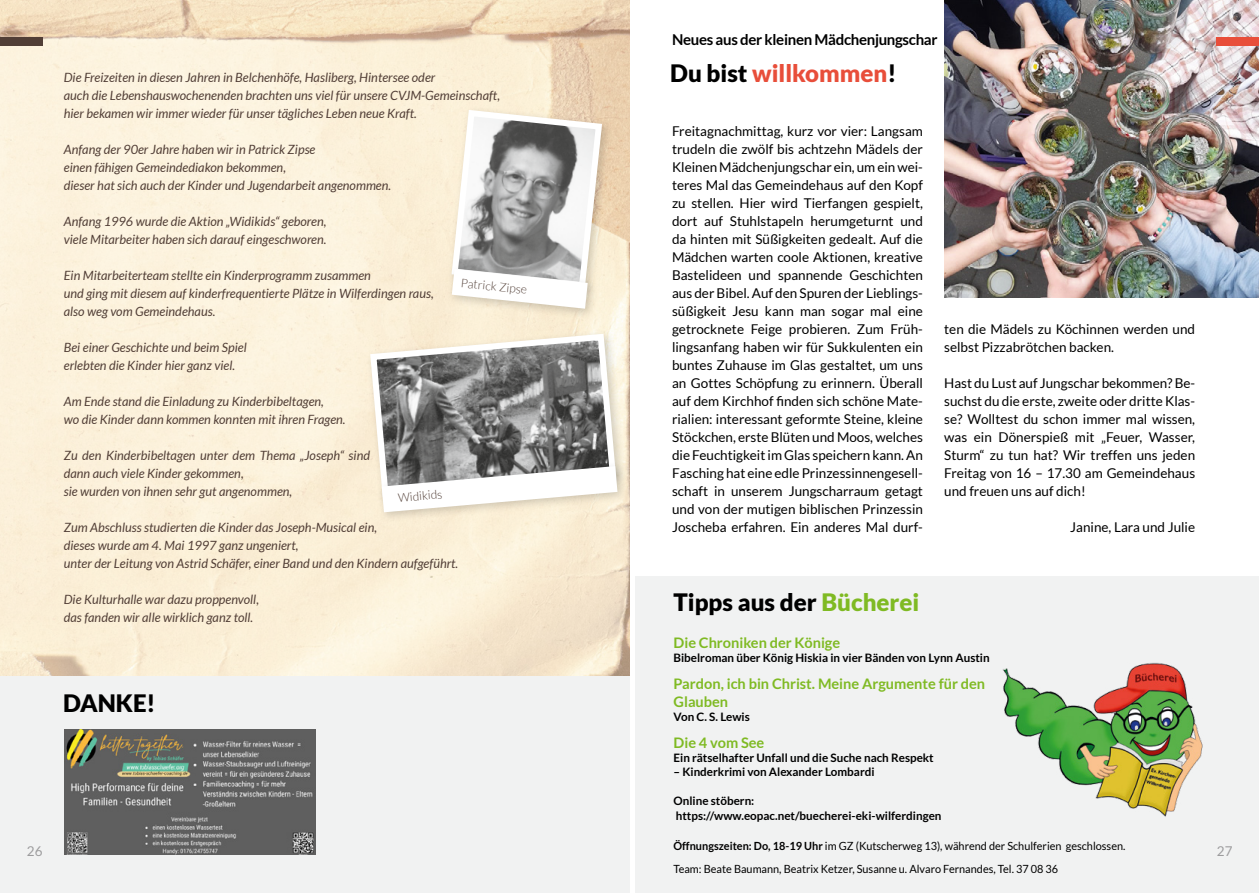
<style>
.page{position:relative;width:1259px;height:893px;background:#fff}
.page>*{position:absolute;margin:0;border:0;box-sizing:border-box;transform-origin:0 0}
.t1{font:900 24px "Lato";color:#000}
.t2{font:900 24px "Lato";color:#e84e3a}
.t3{font:700 15px "Lato";letter-spacing:-.02em;color:#000}
.t4{font:700 14.55px/18px "Lato";color:#7fba23}
.t5{font:13.5px/18px "Lato";color:#000;text-align:justify}
.t6{font:13.5px "Lato";color:#9c9c9d}
.t7{font:italic 12.75px/18px "Lato";color:#513e36}
.t8{font:300 12px "Lato";color:#513e36}
.t9{font:700 11.7px/14.4px "Lato";color:#000}
.t10{font:11.25px/23px "Lato";color:#000}
.s1{color:#000}
.s2{color:#7fba23}
.s3{font-weight:700}
</style>
<div class="page">
<img style="left:0;top:0;width:629px;height:675px">
<div style="left:0;top:676px;width:629px;height:217px;background:#f1f2f2"></div>
<img style="left:64px;top:729px;width:251px;height:125px">
<div style="left:634px;top:577px;width:625px;height:316px;background:#f1f2f2"></div>
<img style="left:1002px;top:662px;width:201px;height:155px">
<div style="left:0;top:37px;width:43px;height:9px;background:#513e36"></div>
<div style="left:365px;top:329px;width:262px;height:179px;background:#000;opacity:.18"></div>
<div style="left:377px;top:461px;width:252px;height:62px;background:#000;opacity:.18"></div>
<svg style="left:367px;top:330px;width:252px;height:182px"></svg>
<img style="left:944px;top:0;width:315px;height:298px">
<div style="left:1216px;top:37px;width:43px;height:9px;background:#e84e3a"></div>
<div style="left:446px;top:105px;width:167px;height:194px;background:#000;opacity:.18"></div>
<div style="left:447px;top:264px;width:152px;height:55px;background:#000;opacity:.18"></div>
<svg style="left:448px;top:107px;width:157px;height:202px"></svg>
<p class="t3" style="left:672px;top:31px;width:267px">Neues aus der kleinen Mädchenjungschar</p>
<h1 class="t2" style="left:670px;top:60px;width:228px"><span class="s1">Du bist</span> willkommen<span class="s1">!</span></h1>
<p class="t7" style="left:64px;top:69px;width:438px">Die Freizeiten in diesen Jahren in Belchenhöfe, Hasliberg, Hintersee oder<br>auch die Lebenshauswochenenden brachten uns viel für unsere CVJM-Gemeinschaft, hier bekamen wir immer wieder für unser tägliches Leben neue Kraft.</p>
<p class="t7" style="left:64px;top:141px;width:329px">Anfang der 90er Jahre haben wir in Patrick Zipse<br>einen fähigen Gemeindediakon bekommen,<br>dieser hat sich auch der Kinder und Jugendarbeit angenommen.</p>
<p class="t7" style="left:64px;top:213px;width:264px">Anfang 1996 wurde die Aktion „Widikids“ geboren, viele Mitarbeiter haben sich darauf eingeschworen.</p>
<p class="t7" style="left:64px;top:267px;width:371px">Ein Mitarbeiterteam stellte ein Kinderprogramm zusammen<br>und ging mit diesem auf kinderfrequentierte Plätze in Wilferdingen raus, also weg vom Gemeindehaus.</p>
<p class="t7" style="left:64px;top:339px;width:184px">Bei einer Geschichte und beim Spiel erlebten die Kinder hier ganz viel.</p>
<p class="t7" style="left:64px;top:393px;width:283px">Am Ende stand die Einladung zu Kinderbibeltagen,<br>wo die Kinder dann kommen konnten mit ihren Fragen.</p>
<p class="t7" style="left:64px;top:447px;width:308px">Zu den Kinderbibeltagen unter dem Thema „Joseph“ sind dann auch viele Kinder gekommen,<br>sie wurden von ihnen sehr gut angenommen,</p>
<p class="t7" style="left:64px;top:519px;width:396px">Zum Abschluss studierten die Kinder das Joseph-Musical ein,<br>dieses wurde am 4. Mai 1997 ganz ungeniert,<br>unter der Leitung von Astrid Schäfer, einer Band und den Kindern aufgeführt.</p>
<p class="t7" style="left:64px;top:591px;width:197px">Die Kulturhalle war dazu proppenvoll, das fanden wir alle wirklich ganz toll.</p>
<p class="t5" style="left:672px;top:122px;width:252px">Freitagnachmittag, kurz vor vier: Langsam trudeln die zwölf bis achtzehn Mädels der Kleinen Mädchenjungschar ein, um ein wei&shy;teres Mal das Gemeindehaus auf den Kopf zu stellen. Hier wird Tierfangen gespielt, dort auf Stuhlstapeln herumgeturnt und da hinten mit Süßigkeiten gedealt. Auf die Mädchen warten coole Aktionen, kreative Bastelideen und spannende Geschichten aus der Bibel. Auf den Spuren der Lieblings&shy;süßigkeit Jesu kann man sogar mal eine getrocknete Feige probieren. Zum Früh&shy;lingsanfang haben wir für Sukkulenten ein buntes Zuhause im Glas gestaltet, um uns an Gottes Schöpfung zu erinnern. Überall auf dem Kirchhof finden sich schöne Mate&shy;rialien: interessant geformte Steine, kleine Stöckchen, erste Blüten und Moos, welches die Feuchtigkeit im Glas speichern kann. An Fasching hat eine edle Prinzessinnengesell&shy;schaft in unserem Jungscharraum getagt und von der mutigen biblischen Prinzessin Joscheba erfahren. Ein anderes Mal durf-</p>
<p class="t8" style="left:462px;top:276px;width:68px;rotate:6deg">Patrick Zipse</p>
<p class="t5" style="left:944px;top:320px;width:252px">ten die Mädels zu Köchinnen werden und selbst Pizzabrötchen backen.</p>
<p class="t5" style="left:944px;top:374px;width:252px">Hast du Lust auf Jungschar bekommen? Be&shy;suchst du die erste, zweite oder dritte Klas&shy;se? Wolltest du schon immer mal wissen, was ein Dönerspieß mit „Feuer, Wasser, Sturm“ zu tun hat? Wir treffen uns jeden Freitag von 16 – 17.30 am Gemeindehaus und freuen uns auf dich!</p>
<p class="t5" style="left:1070px;top:518px;width:126px">Janine, Lara und Julie</p>
<p class="t8" style="left:397px;top:491px;width:46px;rotate:-5deg">Widikids</p>
<h1 class="t1" style="left:673px;top:588px;width:247px">Tipps aus der <span class="s2">Bücherei</span></h1>
<p class="t4" style="left:673px;top:633px;width:168px">Die Chroniken der Könige</p>
<p class="t9" style="left:673px;top:650px;width:318px">Bibelroman über König Hiskia in vier Bänden von Lynn Austin</p>
<p class="t4" style="left:673px;top:674px;width:313px">Pardon, ich bin Christ. Meine Argumente für den<br>Glauben</p>
<p class="t9" style="left:673px;top:709px;width:78px">Von C. S. Lewis</p>
<p class="t4" style="left:673px;top:733px;width:92px">Die 4 vom See</p>
<p class="t9" style="left:673px;top:750px;width:262px">Ein rätselhafter Unfall und die Suche nach Respekt</p>
<p class="t9" style="left:673px;top:765px;width:202px">– Kinderkrimi von Alexander Lombardi</p>
<p class="t9" style="left:673px;top:793px;width:269px">Online stöbern: https://www.eopac.net/buecherei-eki-wilferdingen</p>
<p class="t10" style="left:673px;top:834px;width:453px"><span class="s3">Öffnungszeiten: Do, 18-19 Uhr</span> im GZ (Kutscherweg 13), während der Schulferien geschlossen.<br>Team: Beate Baumann, Beatrix Ketzer, Susanne u. Alvaro Fernandes, Tel. 37 08 36</p>
<h1 class="t1" style="left:63px;top:689px;width:94px">DANKE!</h1>
<p class="t6" style="left:27px;top:843px;width:17px">26</p>
<p class="t6" style="left:1216px;top:843px;width:17px">27</p>
</div>
